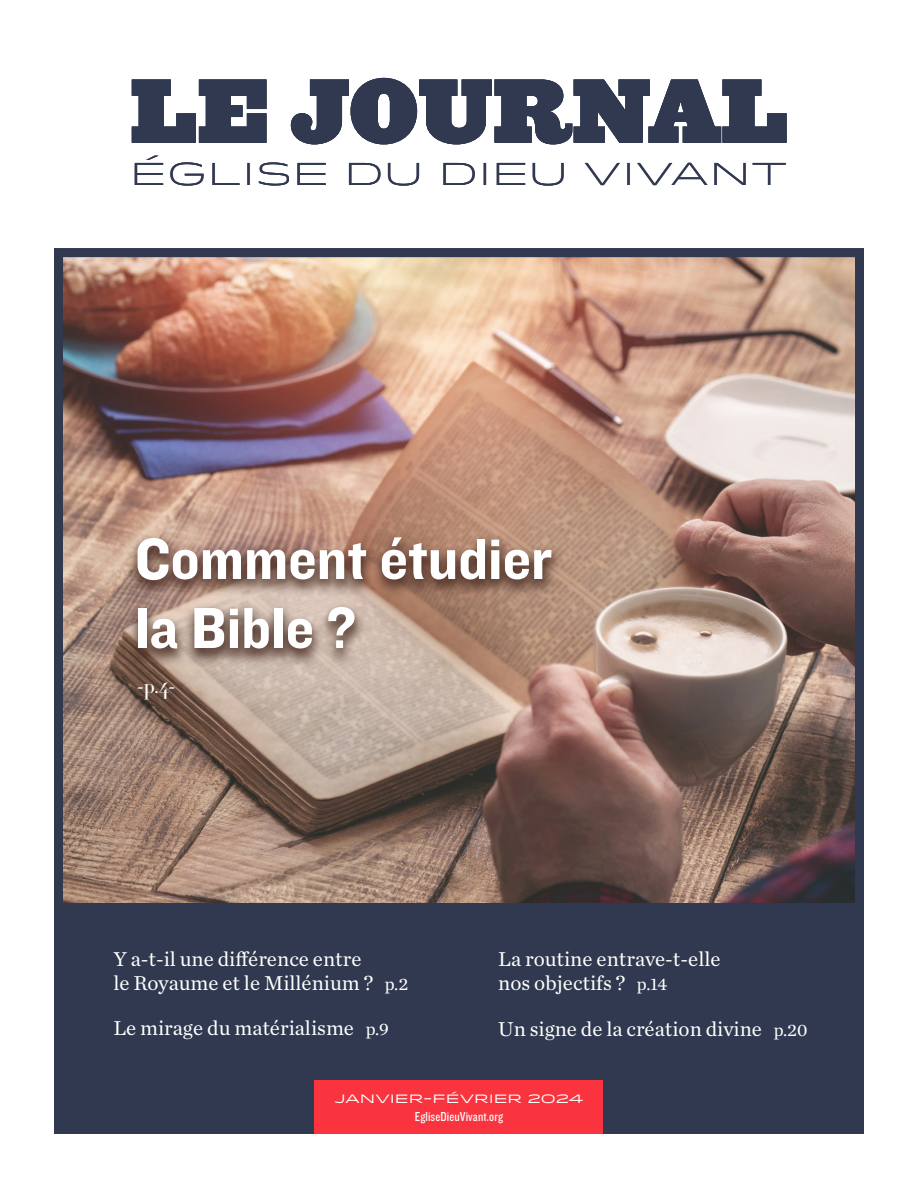
<style>
.page{position:relative;width:918px;height:1188px;background:#fff}
.page>*{position:absolute;margin:0;border:0;box-sizing:border-box;transform-origin:0 0}
.t1{font:900 84px "Ziggurat";color:#30394f}
.t2{font:60px/69px "Knockout 51 Middleweight";color:#fff}
.t3{font:300 31.5px "Idlewild";letter-spacing:.02em;color:#30394f}
.Cover_Article_Titles{font:21px/24px "Chronicle Text G1";color:#fff}
.t4{font:500 21px "HTF Didot M16";color:#fff}
.t5{font:13.5px "Knockout 29 Junior Ltweight";letter-spacing:.01em;color:#fff}
.t6{font:12px "Idlewild";color:#fff}
.s1{font-size:18px}
</style>
<div class="page">
<div style="left:54px;top:904px;width:810px;height:230px;background:#30394f"></div>
<img style="left:64px;top:258px;width:790px;height:644px">
<div style="left:54px;top:248px;width:810px;height:664px;border:9px solid #30394f"></div>
<svg style="left:126px;top:532px;width:439px;height:135px;background:#9f8071"></svg>
<div style="left:127px;top:677px;width:62px;height:44px;background:#231f20;opacity:.77"></div>
<div style="left:315px;top:1080px;width:288px;height:54px;background:#f9343f"></div>
<p class="t1" style="left:130px;top:40px;width:659px">LE JOURNAL</p>
<p class="t3" style="left:130px;top:151px;width:659px">ÉGLISE DU DIEU VIVANT</p>
<p class="t2" style="left:135px;top:522px;width:419px">Comment étudier la Bible ?</p>
<p class="t4" style="left:137px;top:670px;width:39px">-p.4-</p>
<p class="Cover_Article_Titles" style="left:113px;top:946px;width:296px">Y a-t-il une différence entre<br>le Royaume et le Millénium ? <span class="s1">p.2</span></p>
<p class="Cover_Article_Titles" style="left:113px;top:1015px;width:277px">Le mirage du matérialisme <span class="s1">p.9</span></p>
<p class="Cover_Article_Titles" style="left:498px;top:946px;width:224px">La routine entrave-t-elle nos objectifs ? <span class="s1">p.14</span></p>
<p class="Cover_Article_Titles" style="left:498px;top:1016px;width:311px">Un signe de la création divine <span class="s1">p.20</span></p>
<p class="t6" style="left:335px;top:1090px;width:250px">JANVIER-FÉVRIER 2024</p>
<p class="t5" style="left:415px;top:1108px;width:90px">EgliseDieuVivant.org</p>
</div>
